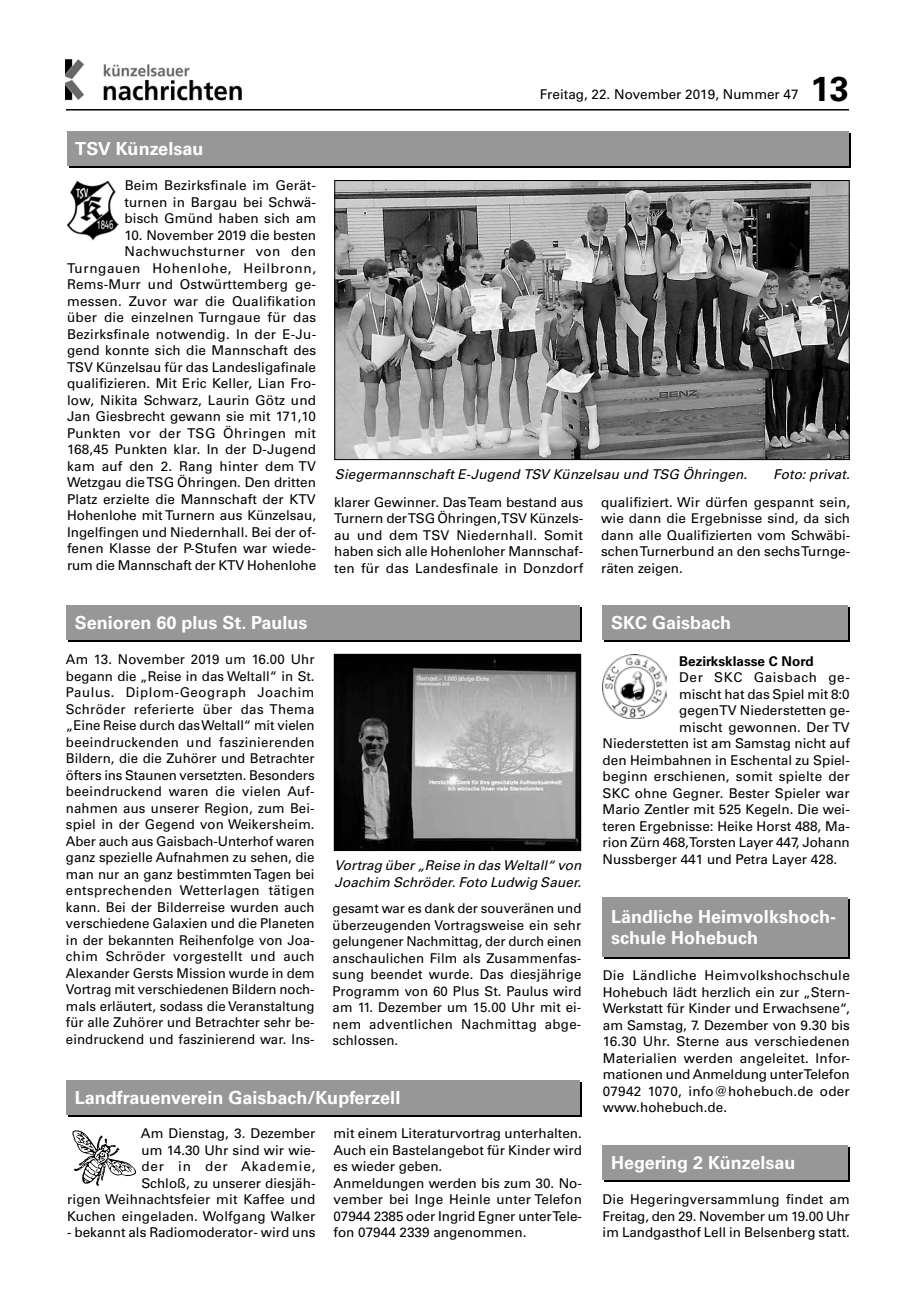
<style>
.page{position:relative;width:915px;height:1297px;background:#fff}
.page>*{position:absolute;margin:0;border:0;box-sizing:border-box;transform-origin:0 0}
.t1{font:700 34.5px "Univers LT Pro 65";color:#000}
.t2{font:700 18px/21px "Univers LT Pro 65";color:#fff}
.t3{font:13.5px/16.5px "Univers LT Pro 55 Roman";color:#000;text-align:justify}
.t4{font:italic 13.5px/16.5px "Univers LT Pro 55";letter-spacing:.005em;color:#000}
.t5{font:700 13.5px "Univers LT Pro 65";color:#000}
.t6{font:13.5px "Univers LT Pro 55 Roman";letter-spacing:.045em;color:#000}
</style>
<div class="page">
<hr style="left:66px;top:109px;width:782px;height:2px;background:#000">
<img style="left:66px;top:60px;width:176px;height:41px">
<img style="left:336px;top:656px;width:242px;height:193px">
<div style="left:334px;top:654px;width:246px;height:197px;border:1px solid #000"></div>
<div style="left:68px;top:608px;width:513px;height:34px;background:#000"></div>
<div style="left:66px;top:606px;width:514px;height:34px;background:#979797"></div>
<div style="left:69px;top:134px;width:781px;height:34px;background:#000"></div>
<div style="left:67px;top:132px;width:781px;height:34px;background:#979797"></div>
<img style="left:67px;top:181px;width:51px;height:59px">
<img style="left:336px;top:182px;width:511px;height:276px">
<div style="left:334px;top:180px;width:515px;height:280px;border:1px solid #000"></div>
<div style="left:68px;top:1082px;width:513px;height:34px;background:#979797"></div>
<div style="left:66px;top:1080px;width:514px;height:34px;background:#979797"></div>
<svg style="left:72px;top:1130px;width:64px;height:56px"></svg>
<div style="left:604px;top:608px;width:245px;height:34px;background:#000"></div>
<div style="left:602px;top:606px;width:245px;height:34px;background:#979797"></div>
<img style="left:602px;top:655px;width:64px;height:64px">
<div style="left:604px;top:899px;width:245px;height:59px;background:#979797"></div>
<div style="left:602px;top:897px;width:245px;height:60px;background:#979797"></div>
<div style="left:604px;top:1148px;width:245px;height:34px;background:#000"></div>
<div style="left:602px;top:1146px;width:245px;height:34px;background:#979797"></div>
<h2 class="t2" style="left:75px;top:139px;width:129px">TSV Künzelsau</h2>
<p class="t3" style="left:124px;top:177px;width:193px">Beim Bezirksfinale im Gerät&shy;turnen in Bargau bei Schwä&shy;bisch Gmünd haben sich am</p>
<p class="t3" style="left:67px;top:227px;width:250px;text-align:right">10. November 2019 die besten Nachwuchsturner von den Turngauen Hohenlohe, Heilbronn, Rems-Murr und Ostwürttemberg ge&shy;messen. Zuvor war die Qualifikation über die einzelnen Turngaue für das Bezirksfinale notwendig. In der E-Ju&shy;gend konnte sich die Mannschaft des TSV Künzelsau für das Landesligafinale qualifizieren. Mit Eric Keller, Lian Fro&shy;low, Nikita Schwarz, Laurin Götz und Jan Giesbrecht gewann sie mit 171,10<br>Punkten vor der TSG Öhringen mit 168,45 Punkten klar. In der D-Jugend kam auf den 2. Rang hinter dem TV Wetzgau die TSG Öhringen. Den dritten Platz erzielte die Mannschaft der KTV Hohenlohe mit Turnern aus Künzelsau, Ingelfingen und Niedernhall. Bei der of&shy;fenen Klasse der P-Stufen war wiede&shy;rum die Mannschaft der KTV Hohenlohe</p>
<p class="t3" style="left:539px;top:86px;width:260px">Freitag, 22. November 2019, Nummer 47</p>
<h1 class="t1" style="left:810px;top:68px;width:40px">13</h1>
<p class="t4" style="left:335px;top:466px;width:414px">Siegermannschaft E-Jugend TSV Künzelsau und TSG Öhringen.</p>
<p class="t4" style="left:772px;top:466px;width:78px">Foto: privat.</p>
<p class="t3" style="left:334px;top:494px;width:250px">klarer Gewinner. Das Team bestand aus Turnern der TSG Öhringen, TSV Künzels&shy;au und dem TSV Niedernhall. Somit haben sich alle Hohenloher Mannschaf&shy;ten für das Landesfinale in Donzdorf</p>
<p class="t3" style="left:601px;top:494px;width:250px">qualifiziert. Wir dürfen gespannt sein, wie dann die Ergebnisse sind, da sich dann alle Qualifizierten vom Schwäbi&shy;schen Turnerbund an den sechs Turnge&shy;räten zeigen.</p>
<h2 class="t2" style="left:75px;top:612px;width:234px">Senioren 60 plus St. Paulus</h2>
<p class="t3" style="left:66px;top:651px;width:250px">Am 13. November 2019 um 16.00 Uhr begann die „Reise in das Weltall“ in St.<br>Paulus. Diplom-Geograph Joachim Schröder referierte über das Thema „Eine Reise durch das Weltall“ mit vielen beeindruckenden und faszinierenden Bildern, die die Zuhörer und Betrachter öfters ins Staunen versetzten. Besonders beeindruckend waren die vielen Auf&shy;nahmen aus unserer Region, zum Bei&shy;spiel in der Gegend von Weikersheim.<br>Aber auch aus Gaisbach-Unterhof waren ganz spezielle Aufnahmen zu sehen, die man nur an ganz bestimmten Tagen bei entsprechenden Wetterlagen tätigen kann. Bei der Bilderreise wurden auch verschiedene Galaxien und die Planeten in der bekannten Reihenfolge von Joa&shy;chim Schröder vorgestellt und auch Alexander Gersts Mission wurde in dem Vortrag mit verschiedenen Bildern noch&shy;mals erläutert, sodass die Veranstaltung für alle Zuhörer und Betrachter sehr be&shy;eindruckend und faszinierend war. Ins-</p>
<p class="t4" style="left:334px;top:857px;width:248px">Vortrag über „Reise in das Weltall“ von<br>Joachim Schröder. Foto Ludwig Sauer.</p>
<p class="t3" style="left:332px;top:900px;width:250px">gesamt war es dank der souveränen und überzeugenden Vortragsweise ein sehr gelungener Nachmittag, der durch einen anschaulichen Film als Zusammenfas&shy;sung beendet wurde. Das diesjährige Programm von 60 Plus St. Paulus wird am 11. Dezember um 15.00 Uhr mit ei&shy;nem adventlichen Nachmittag abge&shy;schlossen.</p>
<h2 class="t2" style="left:75px;top:1087px;width:327px">Landfrauenverein Gaisbach/Kupferzell</h2>
<p class="t3" style="left:67px;top:1125px;width:250px;text-align:right">Am Dienstag, 3. Dezember<br>um 14.30 Uhr sind wir wie-<br>der in der Akademie,<br>Schloß, zu unserer diesjäh-<br>rigen Weihnachtsfeier mit Kaffee und<br>Kuchen eingeladen. Wolfgang Walker</p>
<p class="t3" style="left:67px;top:1224px;width:250px">- bekannt als Radiomoderator - wird uns</p>
<p class="t3" style="left:333px;top:1125px;width:250px;text-align:left">mit einem Literaturvortrag unterhalten.<br>Auch ein Bastelangebot für Kinder wird es wieder geben.<br>Anmeldungen werden bis zum 30. No&shy;vember bei Inge Heinle unter Telefon 07944 2385 oder Ingrid Egner unter Tele&shy;fon 07944 2339 angenommen.</p>
<h2 class="t2" style="left:611px;top:612px;width:122px">SKC Gaisbach</h2>
<p class="t5" style="left:679px;top:653px;width:136px">Bezirksklasse C Nord</p>
<p class="t6" style="left:679px;top:669px;width:172px">Der SKC Gaisbach ge-</p>
<p class="t3" style="left:679px;top:686px;width:172px">mischt hat das Spiel mit 8:0</p>
<p class="t3" style="left:679px;top:702px;width:172px">gegen TV Niederstetten ge-</p>
<p class="t3" style="left:679px;top:719px;width:172px">mischt gewonnen. Der TV</p>
<p class="t3" style="left:602px;top:735px;width:249px">Niederstetten ist am Samstag nicht auf</p>
<p class="t3" style="left:602px;top:752px;width:249px">den Heimbahnen in Eschental zu Spiel-</p>
<p class="t3" style="left:602px;top:768px;width:248px">beginn erschienen, somit spielte der</p>
<p class="t3" style="left:602px;top:785px;width:248px">SKC ohne Gegner. Bester Spieler war</p>
<p class="t3" style="left:602px;top:801px;width:249px">Mario Zentler mit 525 Kegeln. Die wei-</p>
<p class="t3" style="left:602px;top:818px;width:249px">teren Ergebnisse: Heike Horst 488, Ma-</p>
<p class="t3" style="left:602px;top:834px;width:248px">rion Zürn 468, Torsten Layer 447, Johann</p>
<p class="t3" style="left:602px;top:851px;width:236px">Nussberger 441 und Petra Layer 428.</p>
<h2 class="t2" style="left:611px;top:906px;width:226px">Ländliche Heimvolkshoch&shy;schule Hohebuch</h2>
<p class="t3" style="left:602px;top:967px;width:248px">Die Ländliche Heimvolkshochschule Hohebuch lädt herzlich ein zur „Stern-Werkstatt für Kinder und Erwachsene“, am Samstag, 7. Dezember von 9.30 bis 16.30 Uhr. Sterne aus verschiedenen Materialien werden angeleitet. Infor&shy;mationen und Anmeldung unter Telefon 07942 1070, info@hohebuch.de oder www.hohebuch.de.</p>
<h2 class="t2" style="left:611px;top:1152px;width:186px">Hegering 2 Künzelsau</h2>
<p class="t3" style="left:602px;top:1191px;width:249px">Die Hegeringversammlung findet am Freitag, den 29. November um 19.00 Uhr im Landgasthof Lell in Belsenberg statt.</p>
</div>
